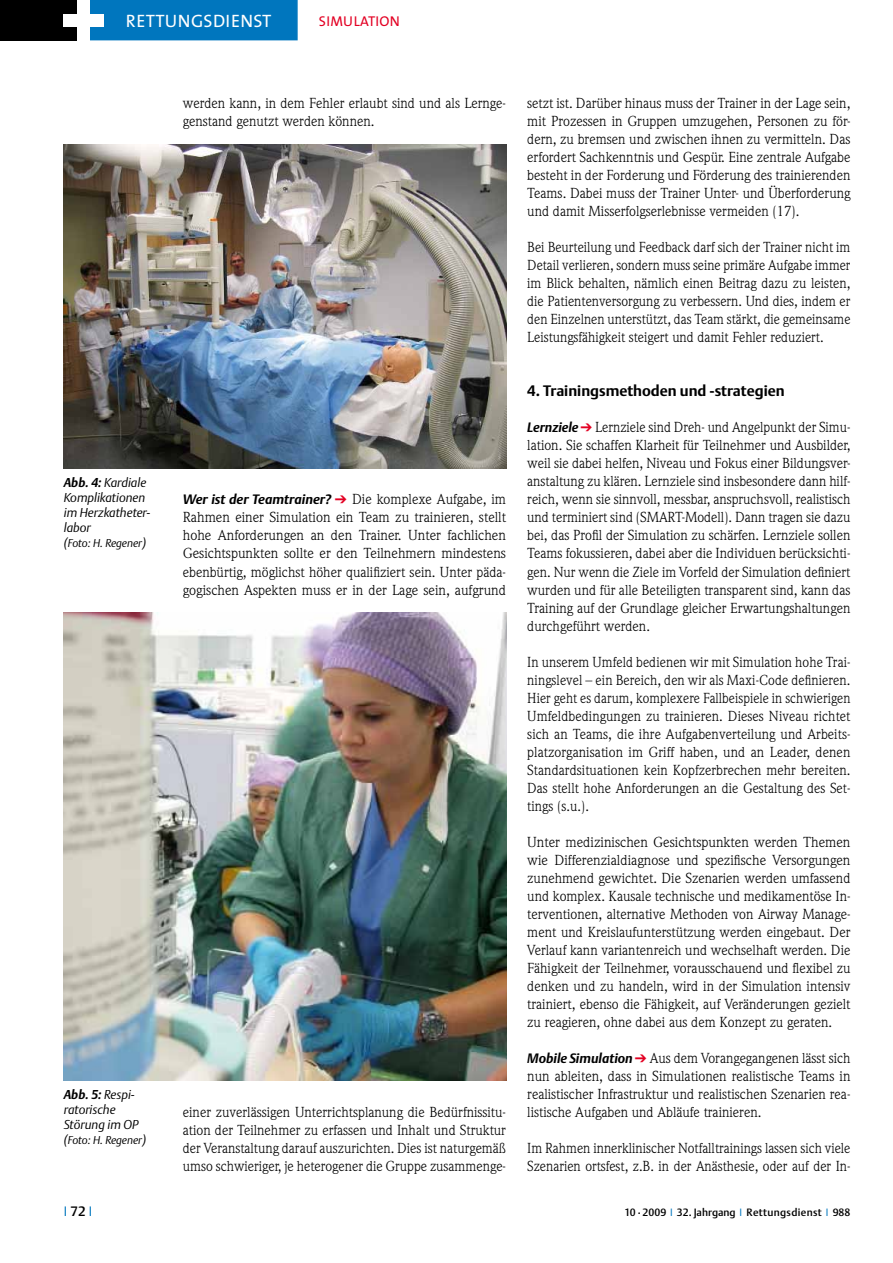
<style>
.page{position:relative;width:893px;height:1263px;background:#fff}
.page>*{position:absolute;margin:0;border:0;box-sizing:border-box;transform-origin:0 0}
.t1{font:18px "The Sans Caps";letter-spacing:.02em;color:#fff}
.t2{font:700 15px "DTL Argo T";color:#000}
.t3{font:14.25px/18px "Weidemann";color:#000;text-align:justify}
.t4{font:14.25px "The Sans";letter-spacing:.02em;color:#e30023}
.t5{font:italic 13.5px "DTL Argo T Bold";color:#000}
.t6{font:13.5px "DTL Argo T Light";color:#0076be}
.t7{font:italic 12.75px/15px "DTL Argo T Light";color:#000}
.t8{font:italic 12.75px "DTL Argo T Bold";color:#000}
.t9{font:italic 11.25px "DTL Argo T Light";letter-spacing:-.01em;color:#000}
.t10{font:10.5px "DTL Argo T Medium";color:#000}
.s1{font-family:"DTL Argo T Bold"}
.s2{font-size:12.75px}
.s3{font-family:"DTL Argo T Light"}
.s4{color:#e30023}
.s5{font-family:"Weidemann";font-style:normal;font-size:14.25px}
.s6{font-family:"DTL Argo T Bold";font-style:italic;font-size:13.5px}
.s7{font-family:"DTL Argo T Medium";color:#000}
.s8{font-family:"DTL Argo T Light";color:#0076be}
</style>
<div class="page">
<div style="left:0;top:0;width:87px;height:40px;background:#000"></div>
<div style="left:90px;top:0;width:208px;height:40px;background:#0076be"></div>
<div style="left:78px;top:0;width:12px;height:40px;background:#fff"></div>
<div style="left:64px;top:14px;width:40px;height:13px;background:#fff"></div>
<img style="left:64px;top:612px;width:442px;height:468px">
<img style="left:64px;top:144px;width:442px;height:324px">
<p class="t1" style="left:126px;top:6px;width:147px">RETTUNGSDIENST</p>
<p class="t4" style="left:319px;top:10px;width:83px">SIMULATION</p>
<p class="t7" style="left:64px;top:475px;width:88px"><span class="s1">Abb. 4:</span> Kardiale<br>Komplikationen im Herzkatheter&shy;labor</p>
<p class="t9" style="left:64px;top:536px;width:84px"><span class="s2">(</span>Foto: H. Regener<span class="s2">)</span></p>
<p class="t8" style="left:64px;top:1087px;width:72px">Abb. 5: <span class="s3">Respi-</span></p>
<p class="t7" style="left:64px;top:1102px;width:76px">ratorische<br>Störung im OP</p>
<p class="t9" style="left:64px;top:1133px;width:84px"><span class="s2">(</span>Foto: H. Regener<span class="s2">)</span></p>
<p class="t3" style="left:183px;top:94px;width:325px">werden kann, in dem Fehler erlaubt sind und als Lernge&shy;genstand genutzt werden können.</p>
<p class="t5" style="left:183px;top:492px;width:325px">Wer ist der Teamtrainer? <span class="s4">➔</span> <span class="s5">Die komplexe Aufgabe, im</span></p>
<p class="t3" style="left:183px;top:508px;width:325px">Rahmen einer Simulation ein Team zu trainieren, stellt hohe Anforderungen an den Trainer. Unter fachlichen Gesichtspunkten sollte er den Teilnehmern mindestens ebenbürtig, möglichst höher qualifiziert sein. Unter päda&shy;gogischen Aspekten muss er in der Lage sein, aufgrund</p>
<p class="t3" style="left:183px;top:1102px;width:325px">einer zuverlässigen Unterrichtsplanung die Bedürfnissitu&shy;ation der Teilnehmer zu erfassen und Inhalt und Struktur der Veranstaltung darauf auszurichten. Dies ist naturgemäß umso schwieriger, je heterogener die Gruppe zusammenge-</p>
<p class="t3" style="left:527px;top:94px;width:325px">setzt ist. Darüber hinaus muss der Trainer in der Lage sein, mit Prozessen in Gruppen umzugehen, Personen zu för&shy;dern, zu bremsen und zwischen ihnen zu vermitteln. Das erfordert Sachkenntnis und Gespür. Eine zentrale Aufgabe besteht in der Forderung und Förderung des trainierenden Teams. Dabei muss der Trainer Unter- und Überforderung und damit Misserfolgserlebnisse vermeiden (17).</p>
<p class="t3" style="left:527px;top:238px;width:325px">Bei Beurteilung und Feedback darf sich der Trainer nicht im Detail verlieren, sondern muss seine primäre Aufgabe immer im Blick behalten, nämlich einen Beitrag dazu zu leisten, die Patientenversorgung zu verbessern. Und dies, indem er den Einzelnen unterstützt, das Team stärkt, die gemeinsame Leistungsfähigkeit steigert und damit Fehler reduziert.</p>
<p class="t2" style="left:527px;top:382px;width:259px">4. Trainingsmethoden und -strategien</p>
<p class="t3" style="left:527px;top:418px;width:325px"><span class="s6">Lernziele</span> <span class="s4">➔</span> Lernziele sind Dreh- und Angelpunkt der Simu&shy;lation. Sie schaffen Klarheit für Teilnehmer und Ausbilder, weil sie dabei helfen, Niveau und Fokus einer Bildungsver&shy;anstaltung zu klären. Lernziele sind insbesondere dann hilf&shy;reich, wenn sie sinnvoll, messbar, anspruchsvoll, realistisch und terminiert sind (SMART-Modell). Dann tragen sie dazu bei, das Profil der Simulation zu schärfen. Lernziele sollen Teams fokussieren, dabei aber die Individuen berücksichti&shy;gen. Nur wenn die Ziele im Vorfeld der Simulation definiert wurden und für alle Beteiligten transparent sind, kann das Training auf der Grundlage gleicher Erwartungshaltungen durchgeführt werden.</p>
<p class="t3" style="left:527px;top:652px;width:325px">In unserem Umfeld bedienen wir mit Simulation hohe Trai&shy;ningslevel – ein Bereich, den wir als Maxi-Code definieren.<br>Hier geht es darum, komplexere Fallbeispiele in schwierigen Umfeldbedingungen zu trainieren. Dieses Niveau richtet sich an Teams, die ihre Aufgabenverteilung und Arbeits&shy;platzorganisation im Griff haben, und an Leader, denen Standardsituationen kein Kopfzerbrechen mehr bereiten.<br>Das stellt hohe Anforderungen an die Gestaltung des Set&shy;tings (s.u.).</p>
<p class="t3" style="left:527px;top:832px;width:325px">Unter medizinischen Gesichtspunkten werden Themen wie Differenzialdiagnose und spezifische Versorgungen zunehmend gewichtet. Die Szenarien werden umfassend und komplex. Kausale technische und medikamentöse In&shy;terventionen, alternative Methoden von Airway Manage&shy;ment und Kreislaufunterstützung werden eingebaut. Der Verlauf kann variantenreich und wechselhaft werden. Die Fähigkeit der Teilnehmer, vorausschauend und flexibel zu denken und zu handeln, wird in der Simulation intensiv trainiert, ebenso die Fähigkeit, auf Veränderungen gezielt zu reagieren, ohne dabei aus dem Konzept zu geraten.</p>
<p class="t3" style="left:527px;top:1048px;width:325px"><span class="s6">Mobile Simulation</span> <span class="s4">➔</span> Aus dem Vorangegangenen lässt sich nun ableiten, dass in Simulationen realistische Teams in realistischer Infrastruktur und realistischen Szenarien rea&shy;listische Aufgaben und Abläufe trainieren.</p>
<p class="t3" style="left:527px;top:1138px;width:325px">Im Rahmen innerklinischer Notfalltrainings lassen sich viele<br>Szenarien ortsfest, z.B. in der Anästhesie, oder auf der In-</p>
<p class="t6" style="left:64px;top:1203px;width:30px">I <span class="s7">72</span> I</p>
<p class="t10" style="left:624px;top:1206px;width:228px">10 · 2009 <span class="s8">I</span> 32. Jahrgang <span class="s8">I</span> Rettungsdienst <span class="s8">I</span> 988</p>
</div>
